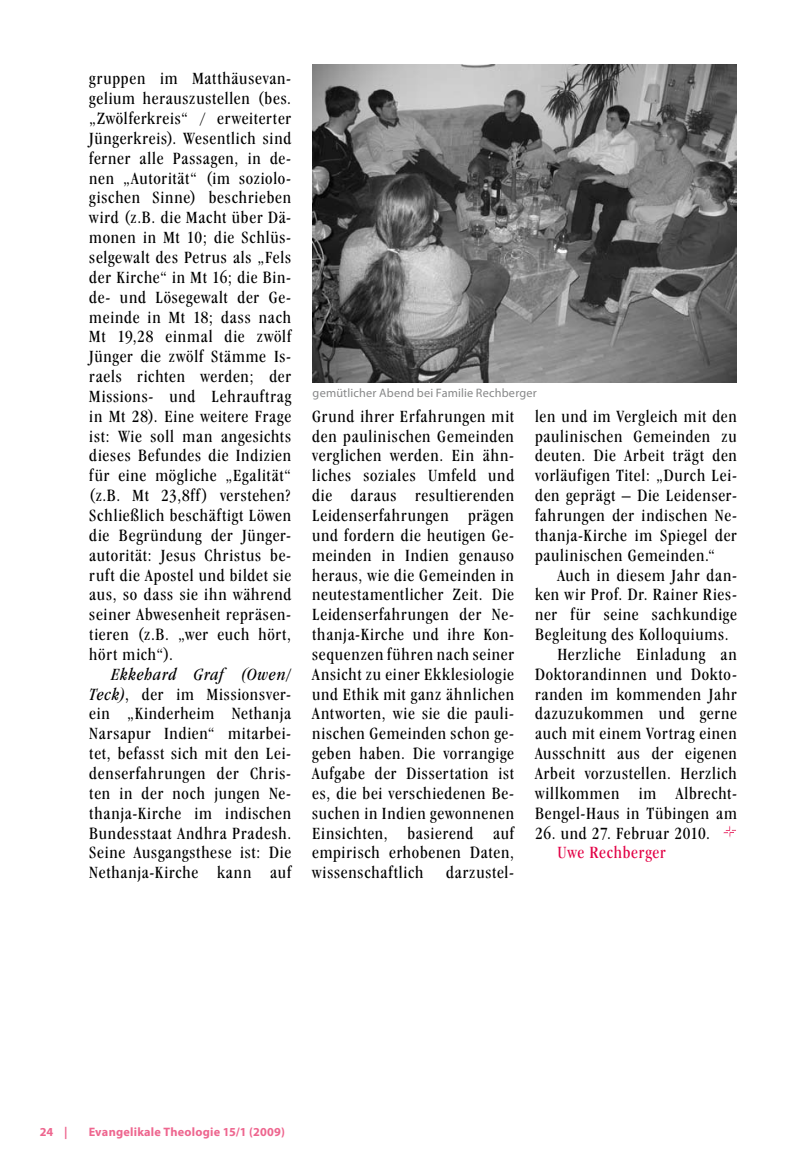
<style>
.page{position:relative;width:794px;height:1166px;background:#fff}
.page>*{position:absolute;margin:0;border:0;box-sizing:border-box;transform-origin:0 0}
.t1{font:condensed 17.85px/19.8px "Garamond IT Cby BT";letter-spacing:.04em;color:#000;text-align:justify}
.t2{font:condensed 17.85px "Garamond IT Cby BT";letter-spacing:.045em;color:#e20045}
.t3{font:12.25px "Myriad Pro";letter-spacing:.015em;color:#878889}
.t4{font:700 12.25px "Myriad Pro";letter-spacing:.02em;color:#ee668f}
.s1{font-style:italic}
</style>
<div class="page">
<svg style="left:723px;top:826px;width:13px;height:11px"></svg>
<img style="left:313px;top:64px;width:423px;height:318px">
<p class="t1" style="left:89px;top:69px;width:203px">gruppen im Matthäusevan&shy;gelium herauszustellen (bes. „Zwölfer-kreis“ / erweiterter Jüngerkreis). Wesentlich sind ferner alle Passagen, in de&shy;nen „Autorität“ (im soziolo&shy;gischen Sinne) beschrieben wird (z.B. die Macht über Dä&shy;monen in Mt 10; die Schlüs&shy;selgewalt des Petrus als „Fels der Kirche“ in Mt 16; die Bin&shy;de- und Lösegewalt der Ge&shy;meinde in Mt 18; dass nach Mt 19,28 einmal die zwölf Jünger die zwölf Stämme Is&shy;raels richten werden; der Missions- und Lehrauftrag in Mt 28). Eine weitere Frage ist: Wie soll man angesichts dieses Befundes die Indizien für eine mögliche „Egalität“ (z.B. Mt 23,8ff) verstehen?<br>Schließlich beschäftigt Löwen die Begründung der Jünger&shy;autorität: Jesus Christus be&shy;ruft die Apostel und bildet sie aus, so dass sie ihn während seiner Abwesenheit repräsen&shy;tieren (z.B. „wer euch hört, hört mich“).</p>
<p class="t1" style="left:89px;top:664px;width:203px;text-indent:22px"><span class="s1">Ekkehard Graf (Owen/ Teck)</span>, der im Missionsver&shy;ein „Kinderheim Nethanja Narsapur Indien“ mitarbei&shy;tet, befasst sich mit den Lei&shy;denserfahrungen der Chris&shy;ten in der noch jungen Ne&shy;thanja-Kirche im indischen Bundesstaat Andhra Pradesh.<br>Seine Ausgangsthese ist: Die Nethanja-Kirche kann auf</p>
<p class="t3" style="left:313px;top:385px;width:226px">gemütlicher Abend bei Familie Rechberger</p>
<p class="t1" style="left:312px;top:406px;width:203px">Grund ihrer Erfahrungen mit den paulinischen Gemeinden verglichen werden. Ein ähn&shy;liches soziales Umfeld und die daraus resultierenden Leidenserfahrungen prägen und fordern die heutigen Ge&shy;meinden in Indien genauso heraus, wie die Gemeinden in neutestamentlicher Zeit. Die Leidenserfahrungen der Ne&shy;thanja-Kirche und ihre Kon&shy;sequenzen führen nach seiner Ansicht zu einer Ekklesiologie und Ethik mit ganz ähnlichen Antworten, wie sie die pauli&shy;nischen Gemeinden schon ge&shy;geben haben. Die vorrangige Aufgabe der Dissertation ist es, die bei verschiedenen Be&shy;suchen in Indien gewonnenen Einsichten, basierend auf empirisch erhobenen Daten, wissenschaftlich</p>
<p class="t1" style="left:446px;top:862px;width:69px">darzustel-</p>
<p class="t1" style="left:535px;top:406px;width:203px">len und im Vergleich mit den paulinischen Gemeinden zu deuten. Die Arbeit trägt den vorläufigen Titel: „Durch Lei&shy;den geprägt – Die Leidenser&shy;fahrungen der indischen Ne&shy;thanja-Kirche im Spiegel der paulinischen Gemeinden.“</p>
<p class="t1" style="left:557px;top:565px;width:181px">Auch in diesem Jahr dan-</p>
<p class="t1" style="left:535px;top:585px;width:203px">ken wir Prof. Dr. Rainer Ries-</p>
<p class="t1" style="left:535px;top:604px;width:203px">ner für seine sachkundige</p>
<p class="t1" style="left:535px;top:624px;width:195px">Begleitung des Kolloquiums.</p>
<p class="t1" style="left:557px;top:644px;width:181px">Herzliche Einladung an</p>
<p class="t1" style="left:535px;top:664px;width:203px">Doktorandinnen und Dokto-</p>
<p class="t1" style="left:535px;top:684px;width:203px">randen im kommenden Jahr</p>
<p class="t1" style="left:535px;top:704px;width:203px">dazuzukommen und gerne</p>
<p class="t1" style="left:535px;top:723px;width:203px">auch mit einem Vortrag einen</p>
<p class="t1" style="left:535px;top:743px;width:203px">Ausschnitt aus der eigenen</p>
<p class="t1" style="left:535px;top:763px;width:203px">Arbeit vorzustellen. Herzlich</p>
<p class="t1" style="left:535px;top:783px;width:203px">willkommen im Albrecht-</p>
<p class="t1" style="left:535px;top:803px;width:203px">Bengel-Haus in Tübingen am</p>
<p class="t1" style="left:535px;top:823px;width:176px">26. und 27. Februar 2010.</p>
<p class="t2" style="left:557px;top:842px;width:110px">Uwe Rechberger</p>
<p class="t4" style="left:40px;top:1124px;width:29px">24 |</p>
<p class="t4" style="left:89px;top:1124px;width:198px">Evangelikale Theologie 15/1 (2009)</p>
</div>
